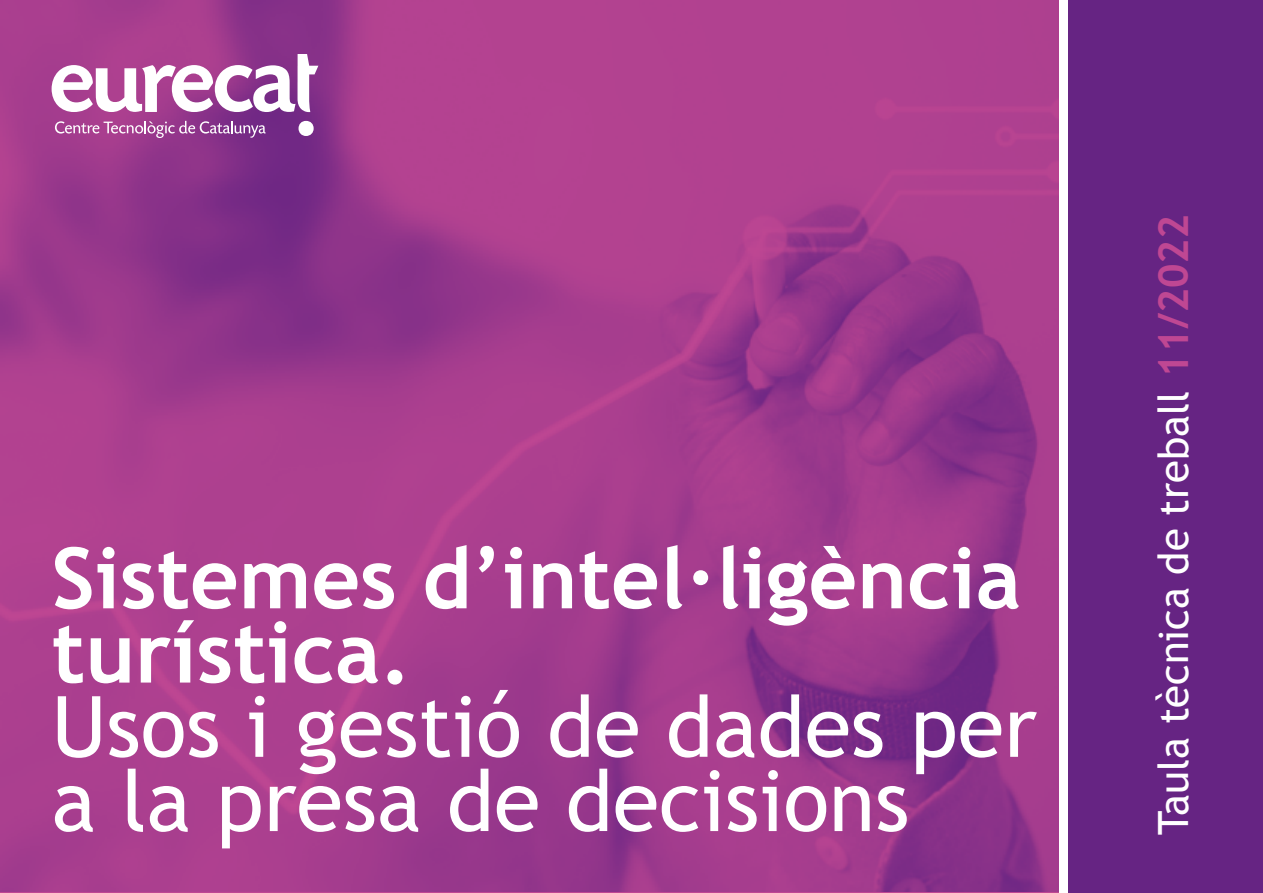
<style>
.page{position:relative;width:1263px;height:893px;background:#fff}
.page>*{position:absolute;margin:0;border:0;box-sizing:border-box;transform-origin:0 0}
.t1{font:84.6px/74.2px "Trebuchet MS";color:#fff}
.t2{font:700 84.6px/74.2px "Trebuchet MS";color:#fff}
.t3{font:41.7px "Trebuchet MS";color:#fff}
.s1{font-weight:700;color:#bf4793}
</style>
<div class="page">
<div style="left:1069px;top:0;width:194px;height:893px;background:#662483"></div>
<img style="left:0;top:0;width:1059px;height:892px">
<div style="left:298px;top:121px;width:16px;height:15px;background:#fff;border-radius:50%"></div>
<svg style="left:52px;top:54px;width:266px;height:58px"></svg>
<svg style="left:55px;top:121px;width:211px;height:17px;background:#aa5fa2"></svg>
<p class="t2" style="left:52px;top:541px;width:971px">Sistemes d’intel·ligència turística.</p>
<p class="t1" style="left:52px;top:691px;width:987px">Usos i gestió de dades per a la presa de decisions</p>
<p class="t3" style="left:1149px;top:835px;width:622px;rotate:-90deg">Taula tècnica de treball <span class="s1">11/2022</span></p>
</div>
